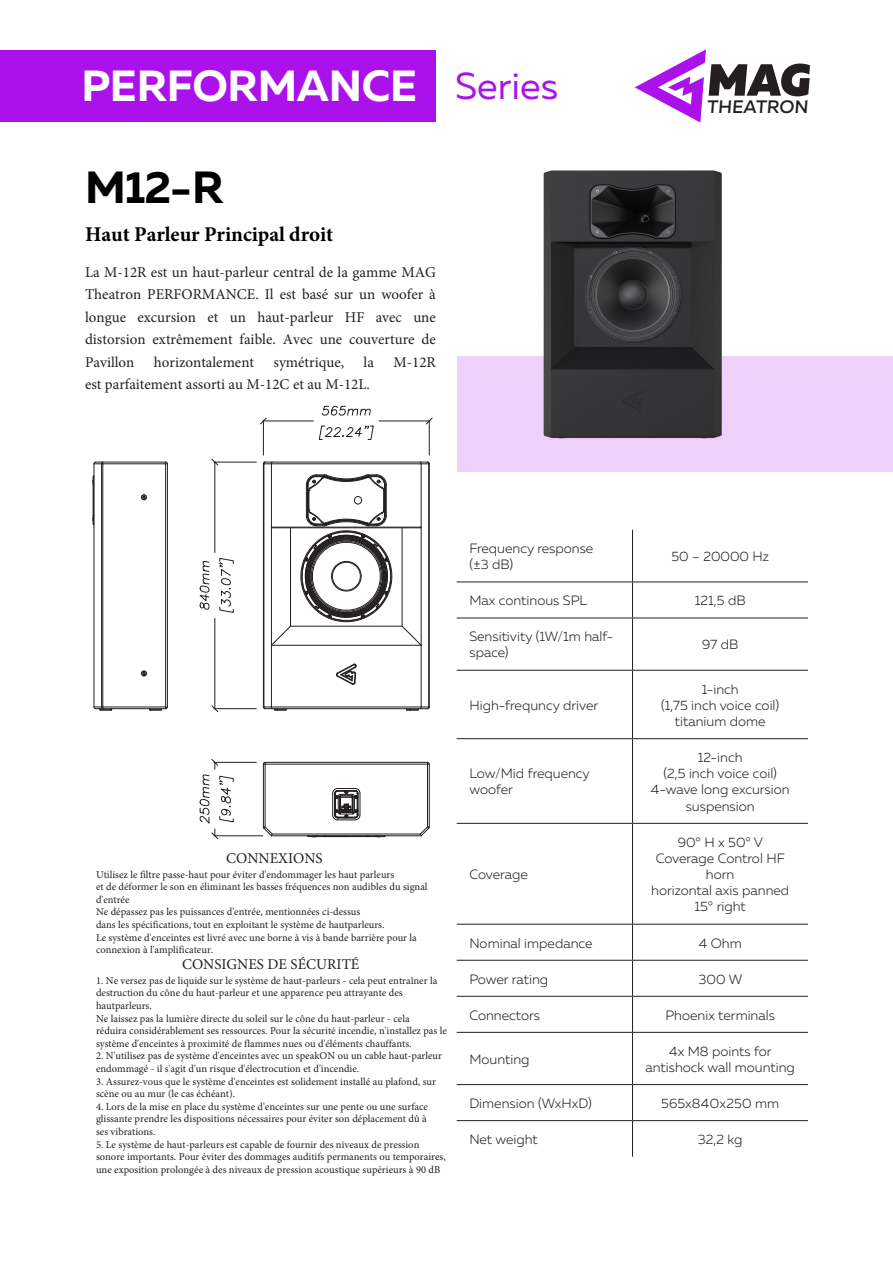
<style>
.page{position:relative;width:893px;height:1263px;background:#fff}
.page>*{position:absolute;margin:0;border:0;box-sizing:border-box;transform-origin:0 0}
.t1{font:700 45px "Muller";color:#000}
.t2{font:700 43.5px "Muller";letter-spacing:-.01em;color:#fff}
.t3{font:37.5px "Muller";color:#ab12eb}
.t4{font:700 21px "Minion Pro";letter-spacing:-.005em;color:#000}
.t5{font:500 18px "Muller";color:#231f20}
.t6{font:15px/22.5px "Minion Pro";color:#231f20;text-align:justify}
.t7{font:300 13.5px/16.2px "Muller";color:#231f20;text-align:center}
.t8{font:10.5px/12.6px "Minion Pro";color:#231f20}
</style>
<div class="page">
<div style="left:1px;top:50px;width:435px;height:72px;background:#ab12eb"></div>
<svg style="left:635px;top:49px;width:175px;height:61px"></svg>
<div style="left:457px;top:356px;width:436px;height:116px;background:#eed0fb"></div>
<img style="left:543px;top:110px;width:179px;height:329px">
<hr style="left:632px;top:530px;width:1px;height:52px;background:#231f20">
<hr style="left:457px;top:582px;width:175px;height:1px;background:#231f20">
<hr style="left:632px;top:582px;width:176px;height:1px;background:#231f20">
<hr style="left:632px;top:582px;width:1px;height:36px;background:#231f20">
<hr style="left:457px;top:618px;width:175px;height:1px;background:#231f20">
<hr style="left:632px;top:618px;width:176px;height:1px;background:#231f20">
<hr style="left:632px;top:618px;width:1px;height:52px;background:#231f20">
<hr style="left:457px;top:670px;width:175px;height:1px;background:#231f20">
<hr style="left:632px;top:670px;width:176px;height:1px;background:#231f20">
<hr style="left:632px;top:671px;width:1px;height:67px;background:#231f20">
<hr style="left:457px;top:738px;width:175px;height:1px;background:#231f20">
<hr style="left:632px;top:738px;width:176px;height:1px;background:#231f20">
<hr style="left:632px;top:739px;width:1px;height:84px;background:#231f20">
<hr style="left:457px;top:823px;width:175px;height:1px;background:#231f20">
<hr style="left:632px;top:823px;width:176px;height:1px;background:#231f20">
<hr style="left:632px;top:824px;width:1px;height:100px;background:#231f20">
<hr style="left:457px;top:924px;width:175px;height:1px;background:#231f20">
<hr style="left:632px;top:924px;width:176px;height:1px;background:#231f20">
<hr style="left:632px;top:924px;width:1px;height:36px;background:#231f20">
<hr style="left:457px;top:960px;width:175px;height:1px;background:#231f20">
<hr style="left:632px;top:960px;width:176px;height:1px;background:#231f20">
<hr style="left:632px;top:961px;width:1px;height:35px;background:#231f20">
<hr style="left:457px;top:996px;width:175px;height:1px;background:#231f20">
<hr style="left:632px;top:996px;width:176px;height:1px;background:#231f20">
<hr style="left:632px;top:997px;width:1px;height:35px;background:#231f20">
<hr style="left:457px;top:1032px;width:175px;height:1px;background:#231f20">
<hr style="left:632px;top:1032px;width:176px;height:1px;background:#231f20">
<hr style="left:632px;top:1033px;width:1px;height:51px;background:#231f20">
<hr style="left:457px;top:1084px;width:175px;height:1px;background:#231f20">
<hr style="left:632px;top:1084px;width:176px;height:1px;background:#231f20">
<hr style="left:632px;top:1085px;width:1px;height:35px;background:#231f20">
<hr style="left:457px;top:1120px;width:175px;height:1px;background:#231f20">
<hr style="left:632px;top:1120px;width:176px;height:1px;background:#231f20">
<hr style="left:632px;top:1121px;width:1px;height:36px;background:#231f20">
<svg style="left:262px;top:461px;width:168px;height:250px"></svg>
<hr style="left:96px;top:462px;width:70px;height:1px;background:#231f20">
<hr style="left:167px;top:464px;width:1px;height:243px;background:#231f20">
<div style="left:102px;top:463px;width:64px;height:244px;border:1px solid #231f20"></div>
<svg style="left:141px;top:670px;width:6px;height:7px"></svg>
<svg style="left:141px;top:494px;width:6px;height:7px"></svg>
<hr style="left:96px;top:708px;width:70px;height:1px;background:#231f20">
<svg style="left:92px;top:461px;width:21px;height:250px"></svg>
<svg style="left:149px;top:706px;width:19px;height:5px"></svg>
<svg style="left:262px;top:761px;width:168px;height:77px"></svg>
<hr style="left:263px;top:420px;width:1px;height:35px;background:#231f20">
<hr style="left:429px;top:420px;width:1px;height:35px;background:#231f20">
<hr style="left:263px;top:420px;width:50px;height:1px;background:#231f20">
<hr style="left:379px;top:420px;width:50px;height:1px;background:#231f20">
<svg style="left:260px;top:417px;width:8px;height:8px"></svg>
<svg style="left:425px;top:417px;width:8px;height:8px"></svg>
<svg style="left:322px;top:405px;width:49px;height:11px"></svg>
<svg style="left:318px;top:425px;width:56px;height:15px"></svg>
<hr style="left:214px;top:462px;width:42px;height:1px;background:#231f20">
<hr style="left:214px;top:708px;width:42px;height:1px;background:#231f20">
<hr style="left:214px;top:462px;width:1px;height:90px;background:#231f20">
<hr style="left:214px;top:618px;width:1px;height:91px;background:#231f20">
<svg style="left:211px;top:458px;width:8px;height:8px"></svg>
<svg style="left:211px;top:704px;width:8px;height:8px"></svg>
<svg style="left:199px;top:561px;width:11px;height:49px"></svg>
<svg style="left:219px;top:558px;width:15px;height:55px"></svg>
<hr style="left:214px;top:762px;width:42px;height:1px;background:#231f20">
<hr style="left:214px;top:835px;width:49px;height:1px;background:#231f20">
<svg style="left:199px;top:759px;width:35px;height:80px"></svg>
<h2 class="t2" style="left:82px;top:59px;width:337px">PERFORMANCE</h2>
<h3 class="t3" style="left:455px;top:63px;width:104px">Series</h3>
<p class="t1" style="left:85px;top:159px;width:140px">M12-R</p>
<p class="t4" style="left:85px;top:222px;width:250px">Haut Parleur Principal droit</p>
<p class="t6" style="left:85px;top:260px;width:352px">La M-12R est un haut-parleur central de la gamme MAG Theatron PERFORMANCE. Il est basé sur un woofer à longue excursion et un haut-parleur HF avec une distorsion extrêmement faible. Avec une couverture de Pavillon</p>
<p class="t6" style="left:154px;top:350px;width:102px">horizontalement</p>
<p class="t6" style="left:274px;top:350px;width:72px">symétrique,</p>
<p class="t6" style="left:364px;top:350px;width:12px">la</p>
<p class="t6" style="left:393px;top:350px;width:44px">M-12R</p>
<p class="t6" style="left:85px;top:373px;width:286px">est parfaitement assorti au M-12C et au M-12L.</p>
<h3 class="t5" style="left:707px;top:95px;width:105px">THEATRON</h3>
<p class="t6" style="left:226px;top:846px;width:98px">CONNEXIONS</p>
<p class="t8" style="left:96px;top:868px;width:333px">Utilisez le filtre passe-haut pour éviter d'endommager les haut parleurs<br>et de déformer le son en éliminant les basses fréquences non audibles du signal d'entrée<br>Ne dépassez pas les puissances d'entrée, mentionnées ci-dessus<br>dans les spécifications, tout en exploitant le système de hautparleurs.<br>Le système d'enceintes est livré avec une borne à vis à bande barrière pour la connexion à l'amplificateur.</p>
<p class="t6" style="left:182px;top:953px;width:179px">CONSIGNES DE SÉCURITÉ</p>
<p class="t8" style="left:96px;top:974px;width:352px">1. Ne versez pas de liquide sur le système de haut-parleurs - cela peut entraîner la destruction du cône du haut-parleur et une apparence peu attrayante des hautparleurs.<br>Ne laissez pas la lumière directe du soleil sur le cône du haut-parleur - cela<br>réduira considérablement ses ressources. Pour la sécurité incendie, n'installez pas le système d'enceintes à proximité de flammes nues ou d'éléments chauffants.</p>
<p class="t8" style="left:96px;top:1049px;width:348px">2. N'utilisez pas de système d'enceintes avec un speakON ou un cable haut-parleur endommagé - il s'agit d'un risque d'électrocution et d'incendie.</p>
<p class="t8" style="left:96px;top:1075px;width:342px">3. Assurez-vous que le système d'enceintes est solidement installé au plafond, sur scène ou au mur (le cas échéant).</p>
<p class="t8" style="left:96px;top:1100px;width:333px;text-align:justify">4. Lors de la mise en place du système d'enceintes sur une pente ou une surface glissante prendre les dispositions nécessaires pour éviter son déplacement dû à ses vibrations.</p>
<p class="t8" style="left:96px;top:1137px;width:351px">5. Le système de haut-parleurs est capable de fournir des niveaux de pression sonore importants. Pour éviter des dommages auditifs permanents ou temporaires, une exposition prolongée à des niveaux de pression acoustique supérieurs à 90 dB</p>
<p class="t7" style="left:469px;top:540px;width:125px;text-align:left">Frequency response (±3 dB)</p>
<p class="t7" style="left:671px;top:548px;width:99px">50 – 20000 Hz</p>
<p class="t7" style="left:469px;top:592px;width:119px">Max continous SPL</p>
<p class="t7" style="left:695px;top:592px;width:52px">121,5 dB</p>
<p class="t7" style="left:469px;top:628px;width:145px;text-align:left">Sensitivity (1W/1m half&shy;space)</p>
<p class="t7" style="left:702px;top:636px;width:38px">97 dB</p>
<p class="t7" style="left:469px;top:697px;width:130px">High-frequncy driver</p>
<p class="t7" style="left:661px;top:681px;width:120px">1-inch<br>(1,75 inch voice coil)</p>
<p class="t7" style="left:675px;top:713px;width:92px">titanium dome</p>
<p class="t7" style="left:469px;top:765px;width:122px;text-align:left">Low/Mid frequency woofer</p>
<p class="t7" style="left:469px;top:866px;width:60px">Coverage</p>
<p class="t7" style="left:663px;top:749px;width:115px">12-inch<br>(2,5 inch voice coil)</p>
<p class="t7" style="left:651px;top:781px;width:140px">4-wave long excursion suspension</p>
<p class="t7" style="left:656px;top:834px;width:131px">90° H x 50° V<br>Coverage Control HF horn</p>
<p class="t7" style="left:651px;top:882px;width:140px">horizontal axis panned<br>15° right</p>
<p class="t7" style="left:469px;top:934px;width:125px">Nominal impedance</p>
<p class="t7" style="left:699px;top:934px;width:45px">4 Ohm</p>
<p class="t7" style="left:469px;top:971px;width:80px">Power rating</p>
<p class="t7" style="left:699px;top:971px;width:45px">300 W</p>
<p class="t7" style="left:469px;top:1007px;width:72px">Connectors</p>
<p class="t7" style="left:665px;top:1007px;width:111px">Phoenix terminals</p>
<p class="t7" style="left:469px;top:1051px;width:62px">Mounting</p>
<p class="t7" style="left:645px;top:1043px;width:151px">4x M8 points for antishock wall mounting</p>
<p class="t7" style="left:469px;top:1095px;width:124px">Dimension (WxHxD)</p>
<p class="t7" style="left:661px;top:1095px;width:119px">565x840х250 mm</p>
<p class="t7" style="left:469px;top:1131px;width:70px">Net weight</p>
<p class="t7" style="left:698px;top:1131px;width:46px">32,2 kg</p>
</div>
